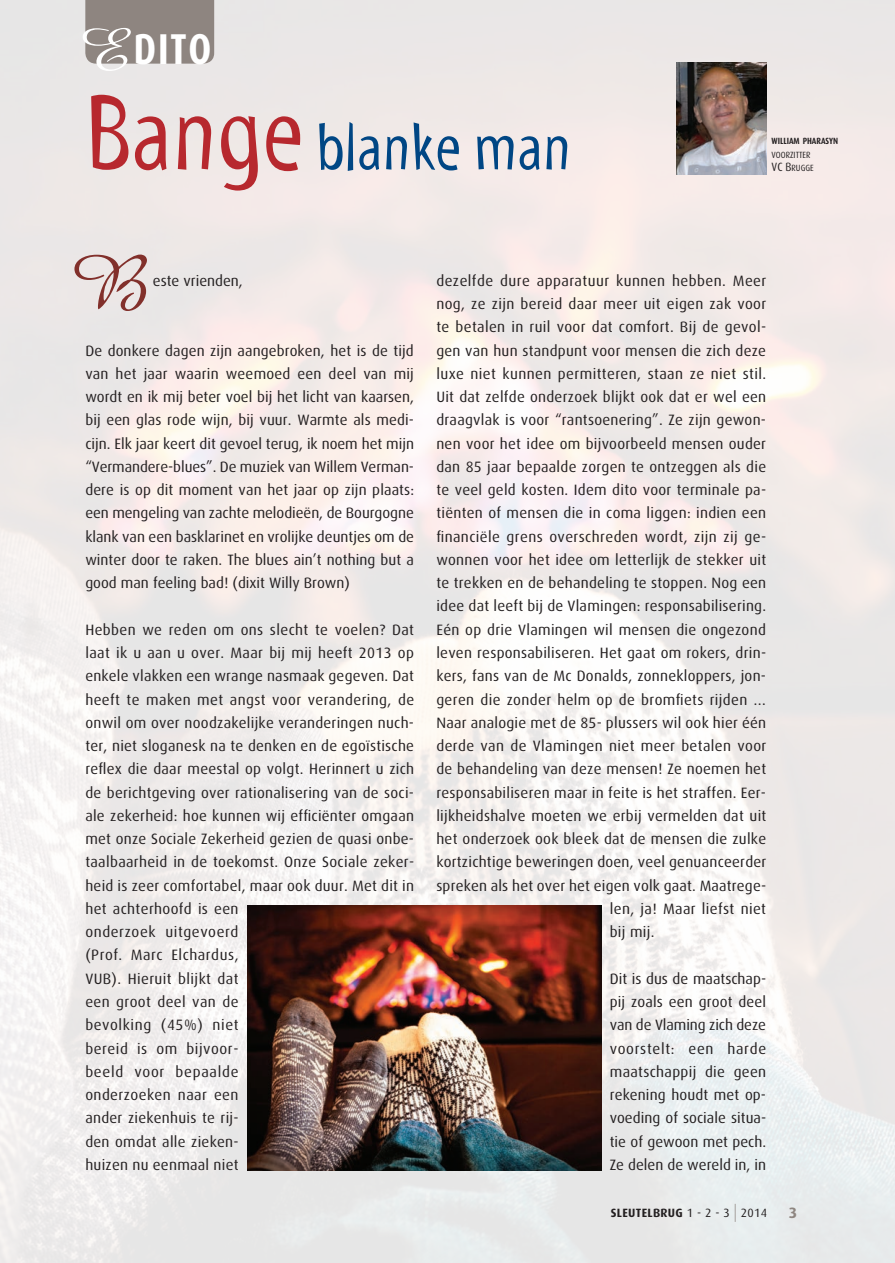
<style>
.page{position:relative;width:895px;height:1263px;background:#fff}
.page>*{position:absolute;margin:0;border:0;box-sizing:border-box;transform-origin:0 0}
.t1{font:67.5px "Myriad Tilt";color:#004684}
.t2{font:700 43.2px "Dax Condensed";color:#fff}
.t3{font:15px/23.2px "Dax";letter-spacing:.015em;color:#231f20;text-align:justify}
.t4{font:700 15px "Dax";color:#8e8580}
.t5{font:700 12px "Dax";letter-spacing:.025em;color:#231f20}
.t6{font:9px "Dax";color:#231f20;scale:.9 1}
.t7{font:700 9px "Dax Condensed";color:#231f20}
.s1{font-family:"Amazone BT";font-weight:400;font-size:60.45px}
.s2{font-size:108px;color:#b7282e}
.s3{font-size:12px}
.s4{font-weight:400}
.s5{font-weight:300;font-size:18px;color:#8e8580}
</style>
<div class="page">
<img style="left:0;top:0;width:894px;height:1262px">
<div style="left:85px;top:0;width:129px;height:64px;background:#8e8580"></div>
<img style="left:676px;top:63px;width:90px;height:111px">
<svg style="left:74px;top:254px;width:73px;height:57px;background:#d2bcba"></svg>
<img style="left:247px;top:905px;width:354px;height:265px">
<h2 class="t2" style="left:80px;top:25px;width:133px"><span class="s1">e</span>DITO</h2>
<h1 class="t1" style="left:85px;top:110px;width:487px"><span class="s2">Bange</span> blanke man</h1>
<p class="t7" style="left:771px;top:136px;width:68px">WILLIAM PHARASYN</p>
<p class="t6" style="left:771px;top:150px;width:45px">VOORZITTER</p>
<p class="t6" style="left:771px;top:163px;width:48px"><span class="s3">VC B</span>RUGGE</p>
<p class="t3" style="left:153px;top:269px;width:91px">este vrienden,</p>
<p class="t3" style="left:85px;top:339px;width:330px">De donkere dagen zijn aangebroken, het is de tijd van het jaar waarin weemoed een deel van mij wordt en ik mij beter voel bij het licht van kaarsen, bij een glas rode wijn, bij vuur. Warmte als medi&shy;cijn. Elk jaar keert dit gevoel terug, ik noem het mijn “Vermandere-blues”. De muziek van Willem Verman&shy;dere is op dit moment van het jaar op zijn plaats: een mengeling van zachte melodieën, de Bourgogne klank van een basklarinet en vrolijke deuntjes om de winter door te raken. The blues ain’t nothing but a good man feeling bad! (dixit Willy Brown)</p>
<p class="t3" style="left:85px;top:618px;width:330px;text-align:left">Hebben we reden om ons slecht te voelen? Dat laat ik u aan u over. Maar bij mij heeft 2013 op enkele vlakken een wrange nasmaak gegeven. Dat heeft te maken met angst voor verandering, de onwil om over noodzakelijke veranderingen nuch&shy;ter, niet sloganesk na te denken en de egoïstische reflex die daar meestal op volgt. Herinnert u zich de berichtgeving over rationalisering van de soci&shy;ale zekerheid: hoe kunnen wij efficiënter omgaan met onze Sociale Zekerheid gezien de quasi onbe&shy;taalbaarheid in de toekomst. Onze Sociale zeker&shy;heid is zeer comfortabel, maar ook duur. Met dit in het achterhoofd is een<br>onderzoek uitgevoerd<br>(Prof. Marc Elchardus,<br>VUB). Hieruit blijkt dat<br>een groot deel van de<br>bevolking (45%) niet<br>bereid is om bijvoor-<br>beeld voor bepaalde<br>onderzoeken naar een<br>ander ziekenhuis te rij-<br>den omdat alle zieken-<br>huizen nu eenmaal niet</p>
<p class="t3" style="left:436px;top:269px;width:331px">dezelfde dure apparatuur kunnen hebben. Meer</p>
<p class="t3" style="left:436px;top:292px;width:331px">nog, ze zijn bereid daar meer uit eigen zak voor</p>
<p class="t3" style="left:436px;top:315px;width:331px">te betalen in ruil voor dat comfort. Bij de gevol-</p>
<p class="t3" style="left:436px;top:339px;width:331px">gen van hun standpunt voor mensen die zich deze</p>
<p class="t3" style="left:436px;top:362px;width:331px">luxe niet kunnen permitteren, staan ze niet stil.</p>
<p class="t3" style="left:436px;top:385px;width:331px">Uit dat zelfde onderzoek blijkt ook dat er wel een</p>
<p class="t3" style="left:436px;top:408px;width:331px">draagvlak is voor “rantsoenering”. Ze zijn gewon-</p>
<p class="t3" style="left:436px;top:432px;width:331px">nen voor het idee om bijvoorbeeld mensen ouder</p>
<p class="t3" style="left:436px;top:455px;width:331px">dan 85 jaar bepaalde zorgen te ontzeggen als die</p>
<p class="t3" style="left:436px;top:478px;width:331px">te veel geld kosten. Idem dito voor terminale pa-</p>
<p class="t3" style="left:436px;top:501px;width:331px">tiënten of mensen die in coma liggen: indien een</p>
<p class="t3" style="left:436px;top:525px;width:331px">financiële grens overschreden wordt, zijn zij ge-</p>
<p class="t3" style="left:436px;top:548px;width:331px">wonnen voor het idee om letterlijk de stekker uit</p>
<p class="t3" style="left:436px;top:571px;width:331px">te trekken en de behandeling te stoppen. Nog een</p>
<p class="t3" style="left:436px;top:594px;width:331px">idee dat leeft bij de Vlamingen: responsabilisering.</p>
<p class="t3" style="left:436px;top:618px;width:331px">Eén op drie Vlamingen wil mensen die ongezond</p>
<p class="t3" style="left:436px;top:641px;width:331px">leven responsabiliseren. Het gaat om rokers, drin-</p>
<p class="t3" style="left:436px;top:664px;width:331px">kers, fans van de Mc Donalds, zonnekloppers, jon-</p>
<p class="t3" style="left:436px;top:687px;width:331px">geren die zonder helm op de bromfiets rijden …</p>
<p class="t3" style="left:436px;top:711px;width:331px">Naar analogie met de 85- plussers wil ook hier één</p>
<p class="t3" style="left:436px;top:734px;width:331px">derde van de Vlamingen niet meer betalen voor</p>
<p class="t3" style="left:436px;top:757px;width:331px">de behandeling van deze mensen! Ze noemen het</p>
<p class="t3" style="left:436px;top:780px;width:331px">responsabiliseren maar in feite is het straffen. Eer-</p>
<p class="t3" style="left:436px;top:804px;width:331px">lijkheidshalve moeten we erbij vermelden dat uit</p>
<p class="t3" style="left:436px;top:827px;width:331px">het onderzoek ook bleek dat de mensen die zulke</p>
<p class="t3" style="left:436px;top:850px;width:331px">kortzichtige beweringen doen, veel genuanceerder</p>
<p class="t3" style="left:436px;top:873px;width:331px">spreken als het over het eigen volk gaat. Maatrege-</p>
<p class="t3" style="left:609px;top:897px;width:158px">len, ja! Maar liefst niet</p>
<p class="t3" style="left:609px;top:920px;width:46px">bij mij.</p>
<p class="t3" style="left:609px;top:966px;width:158px">Dit is dus de maatschap&shy;pij zoals een groot deel van de Vlaming zich deze voorstelt: een harde maatschappij die geen rekening houdt met op&shy;voeding of sociale situa&shy;tie of gewoon met pech.<br>Ze delen de wereld in, in</p>
<p class="t5" style="left:610px;top:1205px;width:158px">SLEUTELBRUG <span class="s4">1 - 2 - 3</span> <span class="s5">|</span> <span class="s4">2014</span></p>
<p class="t4" style="left:788px;top:1203px;width:10px">3</p>
</div>
